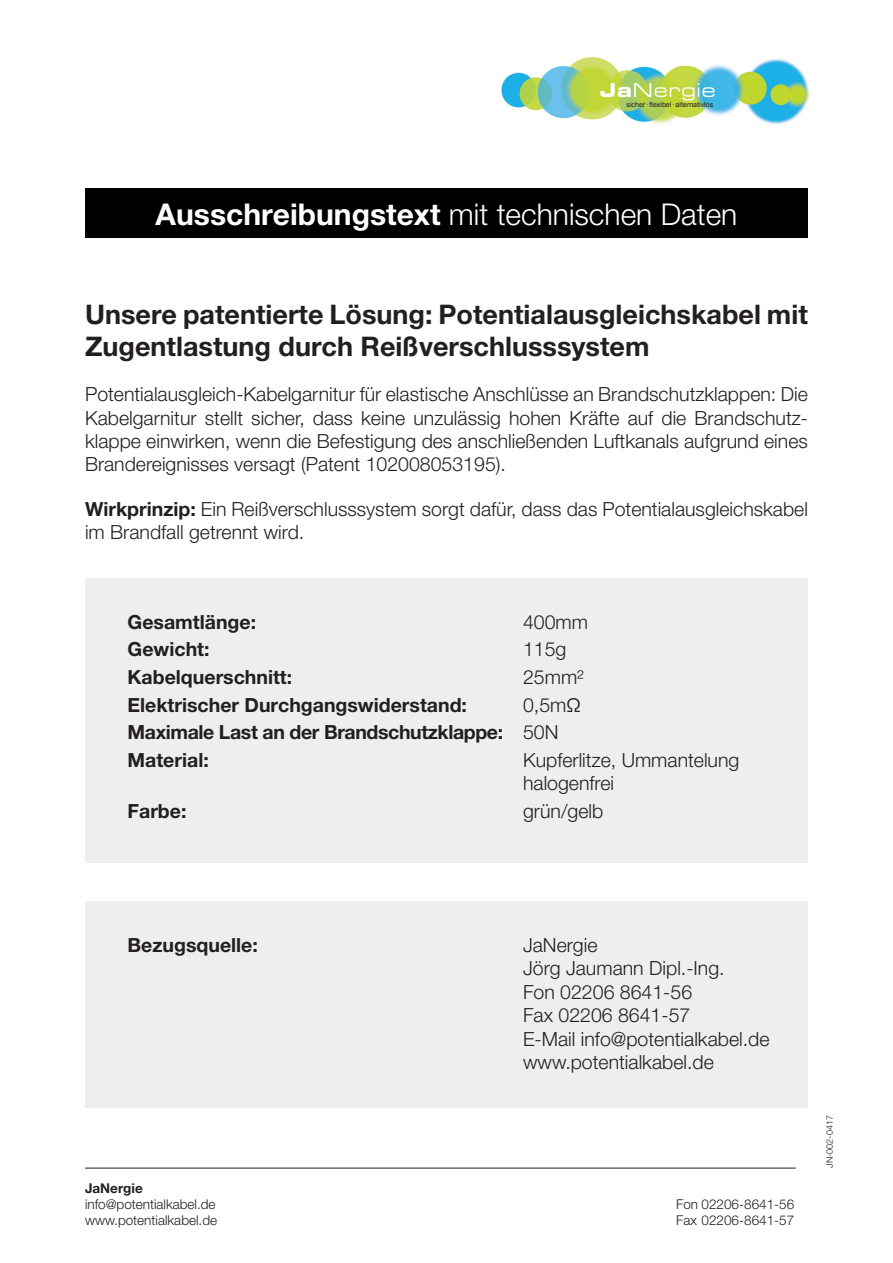
<style>
.page{position:relative;width:893px;height:1263px;background:#fff}
.page>*{position:absolute;margin:0;border:0;box-sizing:border-box;transform-origin:0 0}
.t1{font:300 30px "Helvetica Neue LT Pro";color:#fff}
.t2{font:700 27px/32.4px "Helvetica Neue LT Pro";color:#231f20}
.t3{font:300 19.5px/23.4px "Helvetica Neue LT Pro";color:#231f20}
.t4{font:700 19.5px "Helvetica Neue LT Pro";color:#231f20}
.t5{font:700 19.5px/27.6px "Helvetica Neue LT Pro";letter-spacing:-.02em;color:#231f20}
.t6{font:300 13.5px/16.2px "Helvetica Neue LT Pro";color:#231f20}
.t7{font:700 13.5px "Helvetica Neue LT Pro";color:#231f20}
.t8{font:300 9px "Helvetica Neue LT Pro";color:#231f20}
.t9{font:7.05px "Arial";color:#231f20}
.s1{font-weight:700}
.s2{font-weight:300}
</style>
<div class="page">
<div style="left:85px;top:901px;width:723px;height:207px;background:#eeeeef"></div>
<div style="left:85px;top:578px;width:723px;height:285px;background:#eeeeef"></div>
<div style="left:85px;top:189px;width:723px;height:49px;background:#000"></div>
<img style="left:501px;top:57px;width:309px;height:67px">
<hr style="left:85px;top:1168px;width:711px;height:1px;background:#231f20">
<p class="t9" style="left:626px;top:99px;width:88px">sicher · flexibel · alternativlos</p>
<h1 class="t1" style="left:156px;top:196px;width:583px"><span class="s1">Ausschreibungstext</span> mit technischen Daten</h1>
<h2 class="t2" style="left:85px;top:298px;width:724px">Unsere patentierte Lösung: Potentialausgleichskabel mit<br>Zugentlastung durch Reißverschlusssystem</h2>
<p class="t3" style="left:85px;top:382px;width:724px;text-align:justify">Potentialausgleich-Kabelgarnitur für elastische Anschlüsse an Brandschutzklappen: Die Kabelgarnitur stellt sicher, dass keine unzulässig hohen Kräfte auf die Brandschutz&shy;klappe einwirken, wenn die Befestigung des anschließenden Luftkanals aufgrund eines Brandereignisses versagt (Patent 102008053195).</p>
<p class="t3" style="left:85px;top:497px;width:724px"><span class="s1">Wirkprinzip:</span> Ein Reißverschlusssystem sorgt dafür, dass das Potentialausgleichskabel im Brandfall getrennt wird.</p>
<p class="t4" style="left:128px;top:610px;width:130px">Gesamtlänge:</p>
<p class="t3" style="left:523px;top:610px;width:67px">400mm</p>
<p class="t4" style="left:128px;top:637px;width:83px">Gewicht:</p>
<p class="t3" style="left:523px;top:637px;width:45px">115g</p>
<p class="t4" style="left:128px;top:665px;width:166px">Kabelquerschnitt:</p>
<p class="t3" style="left:523px;top:665px;width:62px">25mm²</p>
<p class="t4" style="left:128px;top:693px;width:341px">Elektrischer Durchgangswiderstand:</p>
<p class="t5" style="left:128px;top:690px;width:455px;text-indent:395px"><span class="s2">0,5mΩ<br></span>Maximale Last an der Brandschutzklappe: <span class="s2">50N<br></span>Material:</p>
<p class="t3" style="left:523px;top:748px;width:218px">Kupferlitze, Ummantelung halogenfrei</p>
<p class="t4" style="left:128px;top:799px;width:60px">Farbe:</p>
<p class="t3" style="left:523px;top:799px;width:82px">grün/gelb</p>
<p class="t4" style="left:128px;top:933px;width:132px">Bezugsquelle:</p>
<p class="t3" style="left:523px;top:933px;width:248px">JaNergie<br>Jörg Jaumann Dipl.-Ing.<br>Fon 02206 8641-56<br>Fax 02206 8641-57<br>E-Mail info@potentialkabel.de www.potentialkabel.de</p>
<p class="t7" style="left:85px;top:1179px;width:59px">JaNergie</p>
<p class="t6" style="left:85px;top:1196px;width:134px">info@potentialkabel.de www.potentialkabel.de</p>
<p class="t6" style="left:676px;top:1196px;width:120px">Fon 02206-8641-56<br>Fax 02206-8641-57</p>
<p class="t8" style="left:824px;top:1168px;width:54px;rotate:-90deg">JN-002-0417</p>
</div>
